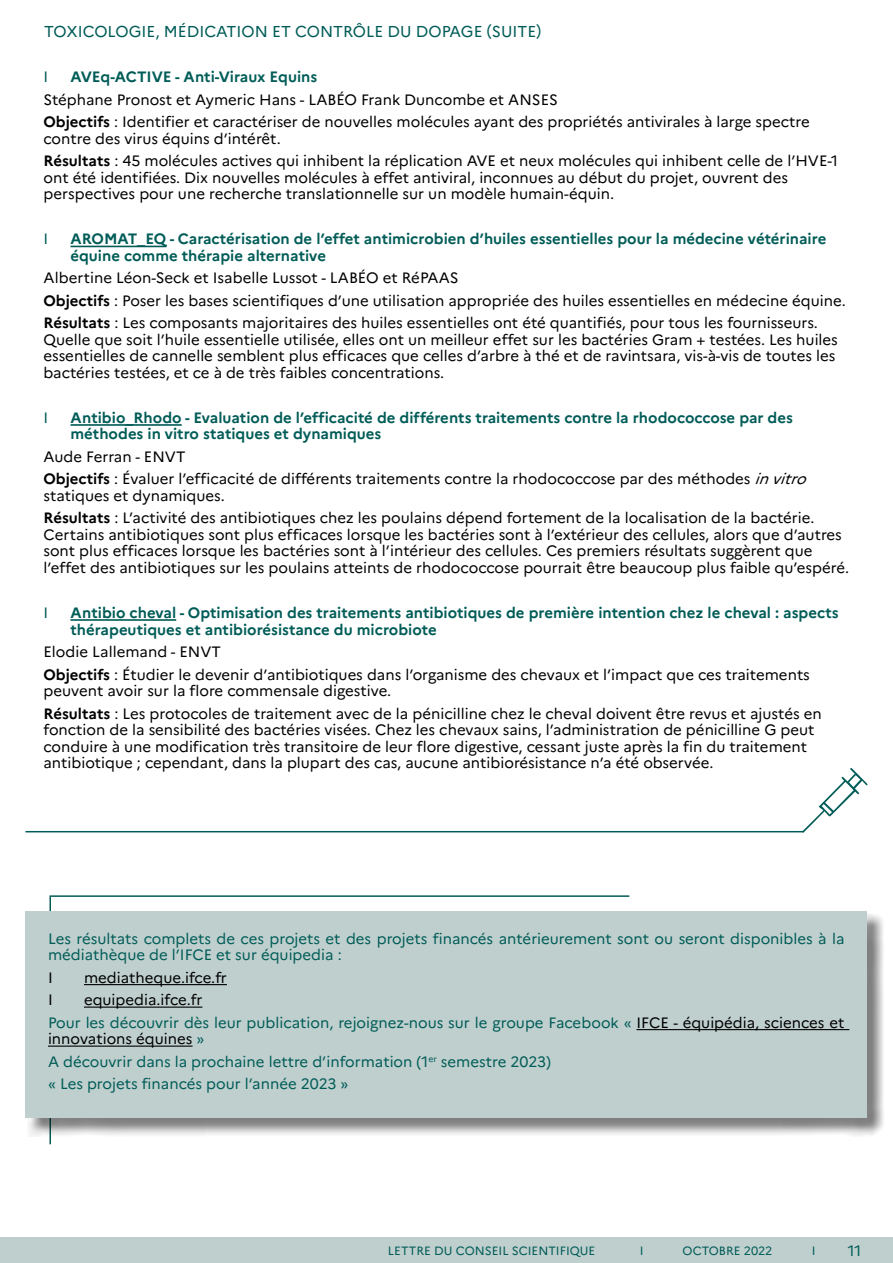
<style>
.page{position:relative;width:893px;height:1263px;background:#fff}
.page>*{position:absolute;margin:0;border:0;box-sizing:border-box;transform-origin:0 0}
.t1{font:15.75px "Marianne";color:#005c57}
.t2{font:15px/22.5px "Marianne";color:#000}
.t3{font:700 15px/16.5px "Marianne";color:#005c57}
.t4{font:15px/22.5px "Marianne";color:#005c57}
.t5{font:12px "Marianne";color:#005c57}
.s1{font-weight:700}
.s2{font-style:italic}
.s3{color:#000}
</style>
<div class="page">
<div style="left:0;top:1237px;width:893px;height:26px;background:#bfcfce"></div>
<hr style="left:51px;top:895px;width:578px;height:2px;background:#005c57">
<hr style="left:50px;top:895px;width:1px;height:249px;background:#005c57">
<div style="left:27px;top:913px;width:859px;height:224px;background:#000;opacity:.5"></div>
<div style="left:26px;top:911px;width:841px;height:207px;background:#bfcfce"></div>
<hr style="left:84px;top:984px;width:143px;height:1px;background:#000">
<hr style="left:84px;top:1006px;width:118px;height:2px;background:#000">
<hr style="left:636px;top:1029px;width:213px;height:1px;background:#000">
<hr style="left:48px;top:1045px;width:145px;height:2px;background:#000">
<hr style="left:26px;top:831px;width:777px;height:1px;background:#005c57">
<svg style="left:802px;top:768px;width:65px;height:64px"></svg>
<hr style="left:70px;top:246px;width:96px;height:1px;background:#005c57">
<hr style="left:70px;top:424px;width:112px;height:2px;background:#005c57">
<hr style="left:70px;top:619px;width:106px;height:2px;background:#005c57">
<p class="t1" style="left:44px;top:22px;width:499px">TOXICOLOGIE, MÉDICATION ET CONTRÔLE DU DOPAGE (SUITE)</p>
<p class="t4" style="left:43px;top:66px;width:6px">I</p>
<p class="t3" style="left:70px;top:69px;width:248px">AVEq-ACTIVE - Anti-Viraux Equins</p>
<p class="t2" style="left:43px;top:88px;width:768px">Stéphane Pronost et Aymeric Hans - LABÉO Frank Duncombe et ANSES<br><span class="s1">Objectifs</span> : Identifier et caractériser de nouvelles molécules ayant des propriétés antivirales à large spectre</p>
<p class="t2" style="left:43px;top:127px;width:796px">contre des virus équins d’intérêt.<br><span class="s1">Résultats</span> : 45 molécules actives qui inhibent la réplication AVE et neux molécules qui inhibent celle de l’HVE-1</p>
<p class="t2" style="left:43px;top:169px;width:746px;line-height:16.5px">ont été identifiées. Dix nouvelles molécules à effet antiviral, inconnues au début du projet, ouvrent des perspectives pour une recherche translationnelle sur un modèle humain-équin.</p>
<p class="t4" style="left:43px;top:228px;width:6px">I</p>
<p class="t3" style="left:70px;top:231px;width:757px">AROMAT_EQ - Caractérisation de l’effet antimicrobien d’huiles essentielles pour la médecine vétérinaire équine comme thérapie alternative</p>
<p class="t2" style="left:43px;top:267px;width:804px">Albertine Léon-Seck et Isabelle Lussot - LABÉO et RéPAAS<br><span class="s1">Objectifs</span> : Poser les bases scientifiques d’une utilisation appropriée des huiles essentielles en médecine équine.<br><span class="s1">Résultats</span> : Les composants majoritaires des huiles essentielles ont été quantifiés, pour tous les fournisseurs.</p>
<p class="t2" style="left:43px;top:331px;width:796px;line-height:16.5px">Quelle que soit l’huile essentielle utilisée, elles ont un meilleur effet sur les bactéries Gram + testées. Les huiles essentielles de cannelle semblent plus efficaces que celles d’arbre à thé et de ravintsara, vis-à-vis de toutes les bactéries testées, et ce à de très faibles concentrations.</p>
<p class="t4" style="left:43px;top:406px;width:6px">I</p>
<p class="t3" style="left:70px;top:409px;width:724px">Antibio_Rhodo - Evaluation de l’efficacité de différents traitements contre la rhodococcose par des méthodes in vitro statiques et dynamiques</p>
<p class="t2" style="left:43px;top:445px;width:770px">Aude Ferran - ENVT<br><span class="s1">Objectifs</span> : Évaluer l’efficacité de différents traitements contre la rhodococcose par des méthodes <span class="s2">invitro</span></p>
<p class="t2" style="left:44px;top:484px;width:772px">statiques et dynamiques.<br><span class="s1">Résultats</span> : L’activité des antibiotiques chez les poulains dépend fortement de la localisation de la bactérie.</p>
<p class="t2" style="left:44px;top:526px;width:807px;line-height:16.5px">Certains antibiotiques sont plus efficaces lorsque les bactéries sont à l’extérieur des cellules, alors que d’autres sont plus efficaces lorsque les bactéries sont à l’intérieur des cellules. Ces premiers résultats suggèrent que l’effet des antibiotiques sur les poulains atteints de rhodococcose pourrait être beaucoup plus faible qu’espéré.</p>
<p class="t4" style="left:44px;top:601px;width:6px">I</p>
<p class="t3" style="left:71px;top:604px;width:770px">Antibio cheval - Optimisation des traitements antibiotiques de première intention chez le cheval : aspects thérapeutiques et antibiorésistance du microbiote</p>
<p class="t2" style="left:44px;top:640px;width:768px">Elodie Lallemand - ENVT<br><span class="s1">Objectifs</span> : Étudier le devenir d’antibiotiques dans l’organisme des chevaux et l’impact que ces traitements</p>
<p class="t2" style="left:44px;top:679px;width:780px">peuvent avoir sur la flore commensale digestive.<br><span class="s1">Résultats</span> : Les protocoles de traitement avec de la pénicilline chez le cheval doivent être revus et ajustés en</p>
<p class="t2" style="left:44px;top:721px;width:772px;line-height:16.5px">fonction de la sensibilité des bactéries visées. Chez les chevaux sains, l’administration de pénicilline G peut conduire à une modification très transitoire de leur flore digestive, cessant juste après la fin du traitement antibiotique ; cependant, dans la plupart des cas, aucune antibiorésistance n’a été observée.</p>
<p class="t4" style="left:48px;top:930px;width:798px;line-height:16.5px">Les résultats complets de ces projets et des projets financés antérieurement sont ou seront disponibles à la médiathèque de l’IFCE et sur équipedia :</p>
<p class="t2" style="left:48px;top:966px;width:6px">I</p>
<p class="t2" style="left:84px;top:966px;width:144px">mediatheque.ifce.fr</p>
<p class="t2" style="left:48px;top:988px;width:6px">I</p>
<p class="t4" style="left:48px;top:988px;width:798px;text-indent:36px"><span class="s3">equipedia.ifce.fr<br></span>Pour les découvrir dès leur publication, rejoignez-nous sur le groupe Facebook « <span class="s3">IFCE - équipédia, sciences et</span></p>
<p class="t4" style="left:48px;top:1027px;width:504px"><span class="s3">innovations équines</span> »<br>A découvrir dans la prochaine lettre d’information (1<sup>er</sup> semestre 2023) « Les projets financés pour l’année 2023 »</p>
<p class="t5" style="left:388px;top:1243px;width:209px">LETTRE DU CONSEIL SCIENTIFIQUE</p>
<p class="t5" style="left:640px;top:1243px;width:5px">I</p>
<p class="t5" style="left:683px;top:1243px;width:91px">OCTOBRE 2022</p>
<p class="t5" style="left:812px;top:1243px;width:5px">I</p>
<p class="t4" style="left:848px;top:1239px;width:15px">11</p>
</div>
